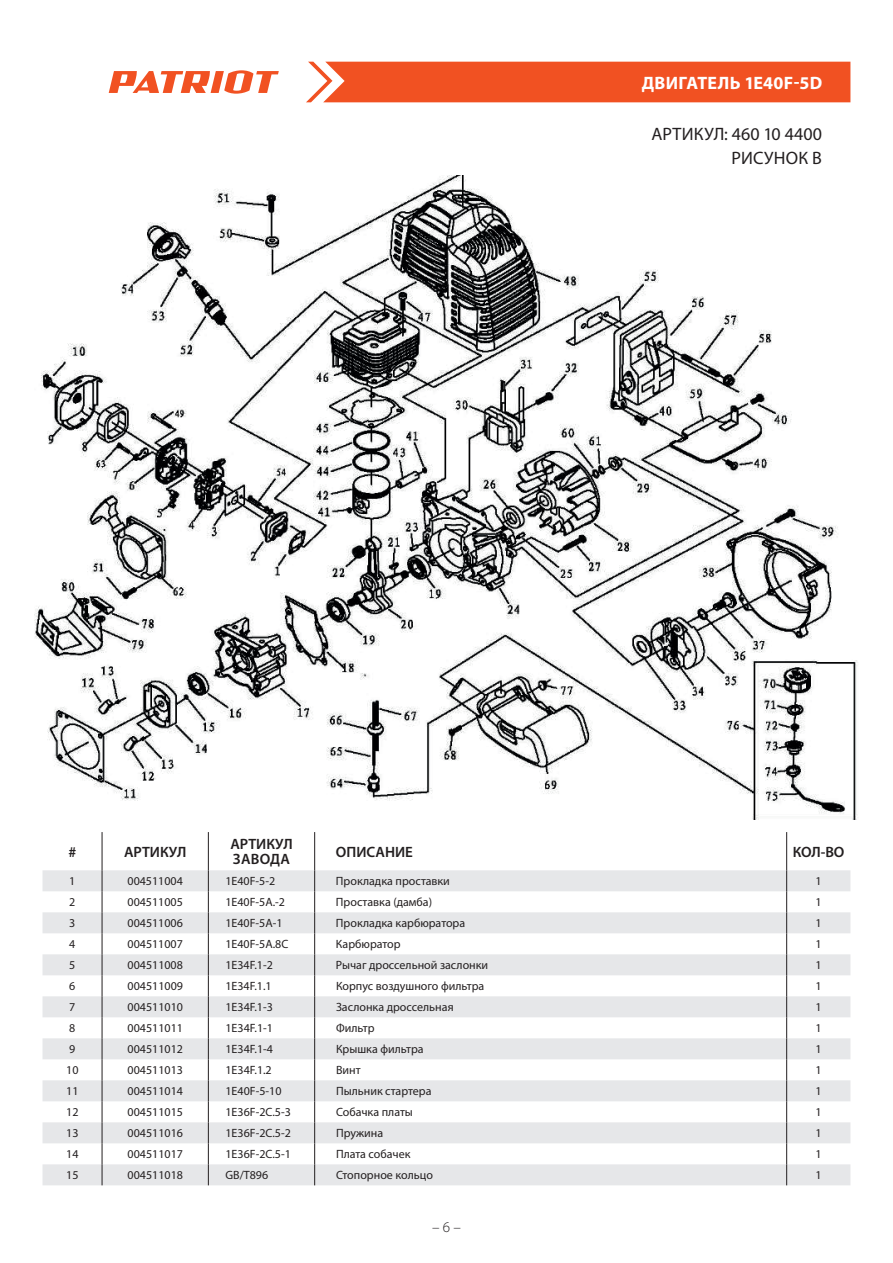
<style>
.page{position:relative;width:893px;height:1263px;background:#fff}
.page>*{position:absolute;margin:0;border:0;box-sizing:border-box;transform-origin:0 0}
.t1{font:18px/24px "Myriad Pro";letter-spacing:.01em;color:#231f20;text-align:right}
.t2{font:700 18px "Myriad Pro";letter-spacing:.015em;color:#fff}
.t3{font:600 15px/15px "Myriad Pro";color:#231f20}
.t4{font:300 15px "Myriad Pro";color:#231f20}
.t5{font:12px "Myriad Pro";color:#231f20}
</style>
<div class="page">
<div style="left:306px;top:62px;width:544px;height:40px;background:#f15122"></div>
<svg style="left:109px;top:70px;width:170px;height:24px"></svg>
<img style="left:35px;top:175px;width:823px;height:644px">
<svg style="left:43px;top:870px;width:807px;height:315px;fill:#e6e7e9"></svg>
<hr style="left:102px;top:832px;width:1px;height:38px;background:#231f20">
<hr style="left:208px;top:832px;width:1px;height:38px;background:#231f20">
<hr style="left:314px;top:832px;width:1px;height:38px;background:#231f20">
<hr style="left:786px;top:832px;width:1px;height:38px;background:#231f20">
<svg style="left:102px;top:870px;width:1px;height:315px"></svg>
<svg style="left:208px;top:870px;width:1px;height:315px"></svg>
<svg style="left:314px;top:870px;width:1px;height:315px"></svg>
<svg style="left:786px;top:870px;width:1px;height:315px"></svg>
<div style="left:607px;top:191px;width:220px;height:48px;background:#fff"></div>
<h1 class="t2" style="left:642px;top:71px;width:182px">Двигатель 1E40F-5D</h1>
<h1 class="t1" style="left:651px;top:122px;width:12px">АРТИ</h1>
<h1 class="t1" style="left:694px;top:122px;width:130px">КУЛ : 460 10 4400<br>РИСУНОК В</h1>
<p class="t3" style="left:68px;top:844px;width:9px">#</p>
<p class="t3" style="left:124px;top:844px;width:64px">АРТИКУЛ</p>
<p class="t3" style="left:230px;top:836px;width:64px">АРТИКУЛ завода</p>
<p class="t3" style="left:336px;top:844px;width:78px">ОПИСАНИЕ</p>
<p class="t3" style="left:793px;top:844px;width:43px">КОЛ-ВО</p>
<p class="t5" style="left:69px;top:874px;width:8px">1</p>
<p class="t5" style="left:128px;top:874px;width:57px">004511004</p>
<p class="t5" style="left:225px;top:874px;width:51px">1E40F-5-2</p>
<p class="t5" style="left:336px;top:874px;width:115px">Прокладка проставки</p>
<p class="t5" style="left:815px;top:874px;width:8px">1</p>
<p class="t5" style="left:69px;top:895px;width:8px">2</p>
<p class="t5" style="left:128px;top:895px;width:57px">004511005</p>
<p class="t5" style="left:225px;top:895px;width:61px">1E40F-5A.-2</p>
<p class="t5" style="left:336px;top:895px;width:98px">Проставка (дамба)</p>
<p class="t5" style="left:815px;top:895px;width:8px">1</p>
<p class="t5" style="left:69px;top:916px;width:8px">3</p>
<p class="t5" style="left:128px;top:916px;width:57px">004511006</p>
<p class="t5" style="left:225px;top:916px;width:59px">1E40F-5A-1</p>
<p class="t5" style="left:336px;top:916px;width:131px">Прокладка карбюратора</p>
<p class="t5" style="left:815px;top:916px;width:8px">1</p>
<p class="t5" style="left:69px;top:937px;width:8px">4</p>
<p class="t5" style="left:128px;top:937px;width:57px">004511007</p>
<p class="t5" style="left:225px;top:937px;width:64px">1E40F-5A.8C</p>
<p class="t5" style="left:336px;top:937px;width:66px">Карбюратор</p>
<p class="t5" style="left:815px;top:937px;width:8px">1</p>
<p class="t5" style="left:69px;top:958px;width:8px">5</p>
<p class="t5" style="left:128px;top:958px;width:57px">004511008</p>
<p class="t5" style="left:225px;top:958px;width:49px">1E34F.1-2</p>
<p class="t5" style="left:336px;top:958px;width:154px">Рычаг дроссельной заслонки</p>
<p class="t5" style="left:815px;top:958px;width:8px">1</p>
<p class="t5" style="left:69px;top:979px;width:8px">6</p>
<p class="t5" style="left:128px;top:979px;width:57px">004511009</p>
<p class="t5" style="left:225px;top:979px;width:48px">1E34F.1.1</p>
<p class="t5" style="left:336px;top:979px;width:150px">Корпус воздушного фильтра</p>
<p class="t5" style="left:815px;top:979px;width:8px">1</p>
<p class="t5" style="left:69px;top:1000px;width:8px">7</p>
<p class="t5" style="left:128px;top:1000px;width:57px">004511010</p>
<p class="t5" style="left:225px;top:1000px;width:49px">1E34F.1-3</p>
<p class="t5" style="left:336px;top:1000px;width:119px">Заслонка дроссельная</p>
<p class="t5" style="left:816px;top:1000px;width:8px">1</p>
<p class="t5" style="left:69px;top:1021px;width:8px">8</p>
<p class="t5" style="left:128px;top:1021px;width:57px">004511011</p>
<p class="t5" style="left:225px;top:1021px;width:49px">1E34F.1-1</p>
<p class="t5" style="left:336px;top:1021px;width:40px">Фильтр</p>
<p class="t5" style="left:816px;top:1021px;width:8px">1</p>
<p class="t5" style="left:69px;top:1042px;width:8px">9</p>
<p class="t5" style="left:128px;top:1042px;width:57px">004511012</p>
<p class="t5" style="left:225px;top:1042px;width:49px">1E34F.1-4</p>
<p class="t5" style="left:336px;top:1042px;width:89px">Крышка фильтра</p>
<p class="t5" style="left:816px;top:1042px;width:8px">1</p>
<p class="t5" style="left:66px;top:1063px;width:14px">10</p>
<p class="t5" style="left:128px;top:1063px;width:57px">004511013</p>
<p class="t5" style="left:225px;top:1063px;width:48px">1E34F.1.2</p>
<p class="t5" style="left:336px;top:1063px;width:26px">Винт</p>
<p class="t5" style="left:816px;top:1063px;width:8px">1</p>
<p class="t5" style="left:66px;top:1084px;width:14px">11</p>
<p class="t5" style="left:128px;top:1084px;width:57px">004511014</p>
<p class="t5" style="left:225px;top:1084px;width:58px">1E40F-5-10</p>
<p class="t5" style="left:336px;top:1084px;width:97px">Пыльник стартера</p>
<p class="t5" style="left:816px;top:1084px;width:8px">1</p>
<p class="t5" style="left:66px;top:1105px;width:14px">12</p>
<p class="t5" style="left:128px;top:1105px;width:57px">004511015</p>
<p class="t5" style="left:225px;top:1105px;width:67px">1E36F-2C.5-3</p>
<p class="t5" style="left:336px;top:1105px;width:78px">Собачка платы</p>
<p class="t5" style="left:816px;top:1105px;width:8px">1</p>
<p class="t5" style="left:66px;top:1126px;width:14px">13</p>
<p class="t5" style="left:128px;top:1126px;width:57px">004511016</p>
<p class="t5" style="left:225px;top:1126px;width:67px">1E36F-2C.5-2</p>
<p class="t5" style="left:336px;top:1126px;width:49px">Пружина</p>
<p class="t5" style="left:816px;top:1126px;width:8px">1</p>
<p class="t5" style="left:66px;top:1147px;width:14px">14</p>
<p class="t5" style="left:128px;top:1147px;width:57px">004511017</p>
<p class="t5" style="left:225px;top:1147px;width:67px">1E36F-2C.5-1</p>
<p class="t5" style="left:336px;top:1147px;width:76px">Плата собачек</p>
<p class="t5" style="left:816px;top:1147px;width:8px">1</p>
<p class="t5" style="left:66px;top:1168px;width:14px">15</p>
<p class="t5" style="left:128px;top:1168px;width:57px">004511018</p>
<p class="t5" style="left:225px;top:1168px;width:44px">GB/T896</p>
<p class="t5" style="left:336px;top:1168px;width:98px">Стопорное кольцо</p>
<p class="t5" style="left:816px;top:1168px;width:8px">1</p>
<p class="t4" style="left:432px;top:1218px;width:30px">– 6 –</p>
</div>
